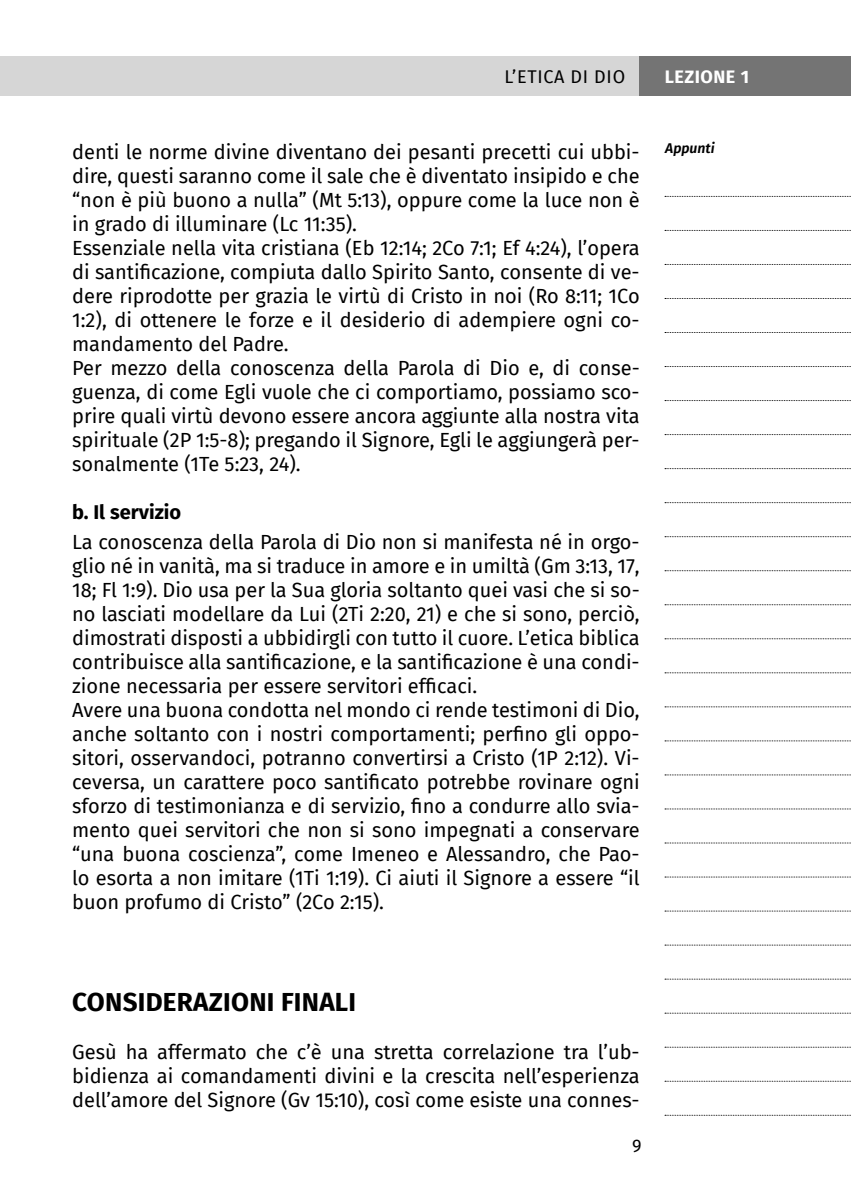
<style>
.page{position:relative;width:851px;height:1191px;background:#fff}
.page>*{position:absolute;margin:0;border:0;box-sizing:border-box;transform-origin:0 0}
.t1{font:700 26px "Fira Sans";letter-spacing:.01em;color:#000}
.t2{font:20px/24px "Fira Sans";color:#000}
.t3{font:700 20px "Fira Sans";color:#000}
.t4{font:18px "Fira Sans";color:#000}
.t5{font:700 18px "Fira Sans";letter-spacing:.03em;color:#fff}
.t6{font:italic 600 14px "Fira Sans";color:#000}
</style>
<div class="page">
<svg style="left:665px;top:1114px;width:186px;height:1px"></svg>
<svg style="left:664px;top:1080px;width:187px;height:1px"></svg>
<svg style="left:664px;top:1046px;width:187px;height:1px"></svg>
<svg style="left:664px;top:1012px;width:187px;height:1px"></svg>
<svg style="left:664px;top:978px;width:187px;height:1px"></svg>
<svg style="left:664px;top:944px;width:187px;height:1px"></svg>
<svg style="left:664px;top:910px;width:187px;height:1px"></svg>
<svg style="left:664px;top:876px;width:187px;height:1px"></svg>
<svg style="left:664px;top:842px;width:187px;height:1px"></svg>
<svg style="left:664px;top:808px;width:187px;height:1px"></svg>
<svg style="left:664px;top:774px;width:187px;height:1px"></svg>
<svg style="left:664px;top:740px;width:187px;height:1px"></svg>
<svg style="left:664px;top:706px;width:187px;height:1px"></svg>
<svg style="left:664px;top:672px;width:187px;height:1px"></svg>
<svg style="left:664px;top:638px;width:187px;height:1px"></svg>
<svg style="left:664px;top:604px;width:187px;height:1px"></svg>
<svg style="left:664px;top:570px;width:187px;height:1px"></svg>
<svg style="left:664px;top:536px;width:187px;height:1px"></svg>
<svg style="left:664px;top:502px;width:187px;height:1px"></svg>
<svg style="left:664px;top:468px;width:187px;height:1px"></svg>
<svg style="left:664px;top:434px;width:187px;height:1px"></svg>
<svg style="left:664px;top:400px;width:187px;height:1px"></svg>
<svg style="left:664px;top:366px;width:187px;height:1px"></svg>
<svg style="left:664px;top:332px;width:187px;height:1px"></svg>
<svg style="left:664px;top:298px;width:187px;height:1px"></svg>
<svg style="left:664px;top:264px;width:187px;height:1px"></svg>
<svg style="left:664px;top:230px;width:187px;height:1px"></svg>
<svg style="left:664px;top:196px;width:187px;height:1px"></svg>
<div style="left:0;top:56px;width:639px;height:40px;background:#d6d6d6"></div>
<div style="left:639px;top:56px;width:211px;height:40px;background:#747474"></div>
<p class="t4" style="left:504px;top:63px;width:23px">L’etica</p>
<p class="t4" style="left:570px;top:63px;width:45px">di Dio</p>
<p class="t2" style="left:72px;top:139px;width:568px">denti le norme divine diventano dei pesanti precetti cui ubbi&shy;dire, questi saranno come il sale che è diventato insipido e che “non è più buono a nulla” (Mt 5:13), oppure come la luce non è in grado di illuminare (Lc 11:35).<br>Essenziale nella vita cristiana (Eb 12:14; 2Co 7:1; Ef 4:24), l’opera di santificazione, compiuta dallo Spirito Santo, consente di ve&shy;dere riprodotte per grazia le virtù di Cristo in noi (Ro 8:11; 1Co 1:2), di ottenere le forze e il desiderio di adempiere ogni co&shy;mandamento del Padre.<br>Per mezzo della conoscenza della Parola di Dio e, di conse&shy;guenza, di come Egli vuole che ci comportiamo, possiamo sco&shy;prire quali virtù devono essere ancora aggiunte alla nostra vita spirituale (2P 1:5-8); pregando il Signore, Egli le aggiungerà per&shy;sonalmente (1Te 5:23, 24).</p>
<p class="t3" style="left:72px;top:495px;width:110px">b. Il servizio</p>
<p class="t2" style="left:72px;top:529px;width:569px">La conoscenza della Parola di Dio non si manifesta né in orgo&shy;glio né in vanità, ma si traduce in amore e in umiltà (Gm 3:13, 17, 18; Fl 1:9). Dio usa per la Sua gloria soltanto quei vasi che si so&shy;no lasciati modellare da Lui (2Ti 2:20, 21) e che si sono, perciò, dimostrati disposti a ubbidirgli con tutto il cuore. L’etica biblica contribuisce alla santificazione, e la santificazione è una condi&shy;zione necessaria per essere servitori efficaci.<br>Avere una buona condotta nel mondo ci rende testimoni di Dio, anche soltanto con i nostri comportamenti; perfino gli oppo&shy;sitori, osservandoci, potranno convertirsi a Cristo (1P 2:12). Vi&shy;ceversa, un carattere poco santificato potrebbe rovinare ogni sforzo di testimonianza e di servizio, fino a condurre allo svia&shy;mento quei servitori che non si sono impegnati a conservare “una buona coscienza”, come Imeneo e Alessandro, che Pao&shy;lo esorta a non imitare (1Ti 1:19). Ci aiuti il Signore a essere “il buon profumo di Cristo” (2Co 2:15).</p>
<p class="t5" style="left:664px;top:62px;width:86px">LEZIONE 1</p>
<p class="t6" style="left:665px;top:136px;width:51px">Appunti</p>
<h1 class="t1" style="left:72px;top:980px;width:285px">CONSIDERAZIONI FINALI</h1>
<p class="t2" style="left:72px;top:1039px;width:568px;text-align:justify">Gesù ha affermato che c’è una stretta correlazione tra l’ub&shy;bidienza ai comandamenti divini e la crescita nell’esperienza dell’amore del Signore (Gv 15:10), così come esiste una connes-</p>
<p class="t4" style="left:631px;top:1131px;width:11px">9</p>
</div>
